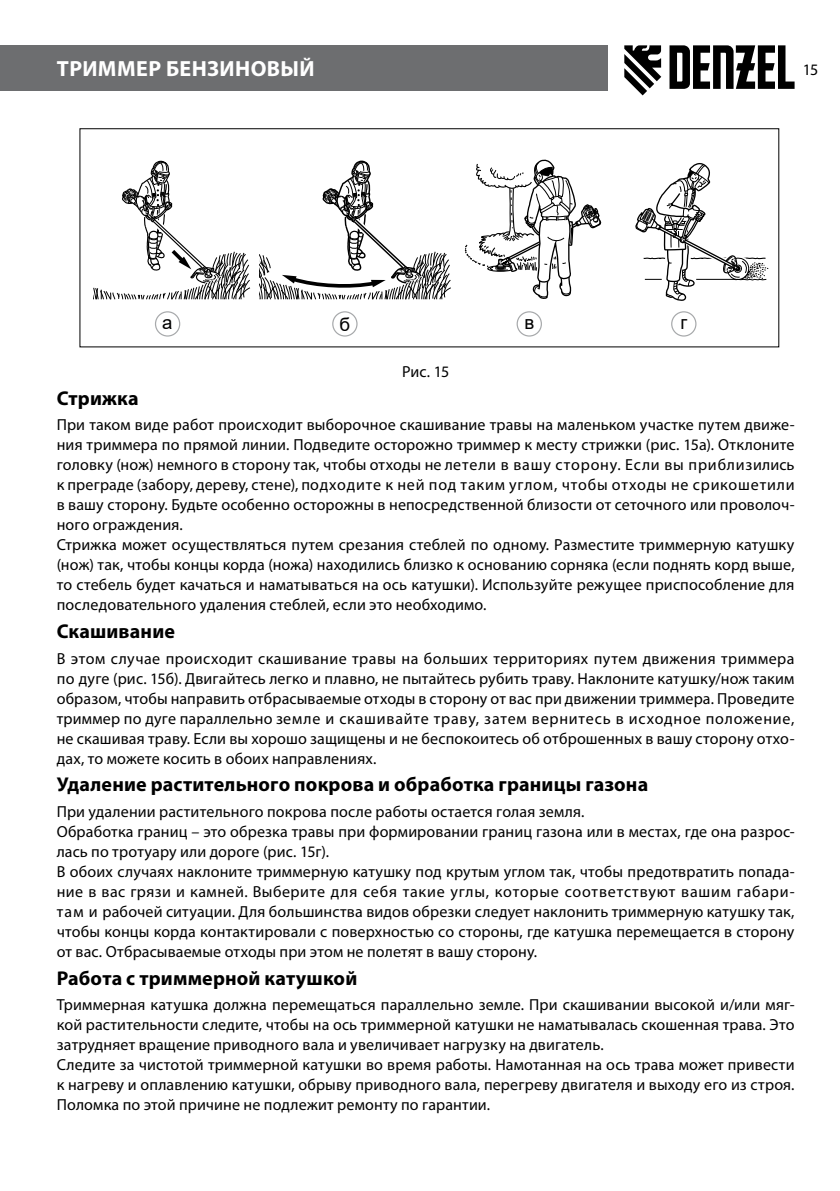
<style>
.page{position:relative;width:840px;height:1191px;background:#fff}
.page>*{position:absolute;margin:0;border:0;box-sizing:border-box;transform-origin:0 0}
.t1{font:700 22px "Myriad Pro";letter-spacing:.015em;color:#fff}
.t2{font:700 20px "Myriad Pro";letter-spacing:.01em;color:#000}
.t3{font:18.6px "Arial";color:#000}
.t4{font:16px/20px "Myriad Pro";letter-spacing:.01em;color:#000}
</style>
<div class="page">
<div style="left:0;top:45px;width:607px;height:46px;background:#6d6e70"></div>
<svg style="left:624px;top:45px;width:37px;height:50px"></svg>
<svg style="left:669px;top:45px;width:125px;height:44px"></svg>
<svg style="left:259px;top:160px;width:192px;height:140px"></svg>
<svg style="left:93px;top:160px;width:157px;height:140px"></svg>
<svg style="left:635px;top:163px;width:133px;height:161px"></svg>
<svg style="left:464px;top:160px;width:138px;height:139px"></svg>
<div style="left:155px;top:311px;width:25px;height:25px;border:1px solid #a7a9ab;border-radius:50%"></div>
<div style="left:332px;top:311px;width:25px;height:25px;border:1px solid #a7a9ab;border-radius:50%"></div>
<div style="left:516px;top:311px;width:25px;height:25px;border:1px solid #a7a9ab;border-radius:50%"></div>
<div style="left:671px;top:312px;width:24px;height:24px;background:#fff;border-radius:50%"></div>
<div style="left:670px;top:311px;width:26px;height:25px;border:1px solid #a7a9ab;border-radius:50%"></div>
<h1 class="t1" style="left:57px;top:58px;width:259px">ТРИММЕР БЕНЗИНОВЫЙ</h1>
<p class="t4" style="left:802px;top:62px;width:17px">15</p>
<p class="t3" style="left:162px;top:312px;width:12px">a</p>
<p class="t3" style="left:339px;top:311px;width:12px">б</p>
<p class="t3" style="left:524px;top:310px;width:11px">в</p>
<p class="t3" style="left:680px;top:310px;width:8px">г</p>
<p class="t4" style="left:402px;top:363px;width:49px">Рис. 15</p>
<p class="t2" style="left:57px;top:388px;width:83px">Стрижка</p>
<p class="t4" style="left:57px;top:416px;width:739px">При таком виде работ происходит выборочное скашивание травы на маленьком участке путем движе&shy;ния триммера по прямой линии. Подведите осторожно триммер к месту стрижки (рис. 15а). Отклоните головку (нож) немного в сторону так, чтобы отходы не летели в вашу сторону. Если вы приблизились к преграде (забору, дереву, стене), подходите к ней под таким углом, чтобы отходы не срикошетили в вашу сторону. Будьте особенно осторожны в непосредственной близости от сеточного или проволоч&shy;ного ограждения.<br>Стрижка может осуществляться путем срезания стеблей по одному. Разместите триммерную катушку (нож) так, чтобы концы корда (ножа) находились близко к основанию сорняка (если поднять корд выше, то стебель будет качаться и наматываться на ось катушки). Используйте режущее приспособление для последовательного удаления стеблей, если это необходимо.</p>
<p class="t2" style="left:57px;top:621px;width:120px">Скашивание</p>
<p class="t4" style="left:57px;top:649px;width:739px;text-align:justify">В этом случае происходит скашивание травы на больших территориях путем движения триммера по дуге (рис. 15б). Двигайтесь легко и плавно, не пытайтесь рубить траву. Наклоните катушку/нож таким образом, чтобы направить отбрасываемые отходы в сторону от вас при движении триммера. Проведите триммер по дуге параллельно земле и скашивайте траву, затем вернитесь в исходное положение, не скашивая траву. Если вы хорошо защищены и не беспокоитесь об отброшенных в вашу сторону отхо&shy;дах, то можете косить в обоих направлениях.</p>
<p class="t2" style="left:57px;top:774px;width:592px">Удаление растительного покрова и обработка границы газона</p>
<p class="t4" style="left:57px;top:802px;width:739px">При удалении растительного покрова после работы остается голая земля.<br>Обработка границ – это обрезка травы при формировании границ газона или в местах, где она разрос&shy;лась по тротуару или дороге (рис. 15г).<br>В обоих случаях наклоните триммерную катушку под крутым углом так, чтобы предотвратить попада&shy;ние в вас грязи и камней. Выберите для себя такие углы, которые соответствуют вашим габари&shy;там и рабочей ситуации. Для большинства видов обрезки следует наклонить триммерную катушку так, чтобы концы корда контактировали с поверхностью со стороны, где катушка перемещается в сторону от вас. Отбрасываемые отходы при этом не полетят в вашу сторону.</p>
<p class="t2" style="left:57px;top:968px;width:302px">Работа с триммерной катушкой</p>
<p class="t4" style="left:57px;top:996px;width:739px">Триммерная катушка должна перемещаться параллельно земле. При скашивании высокой и/или мяг&shy;кой растительности следите, чтобы на ось триммерной катушки не наматывалась скошенная трава. Это затрудняет вращение приводного вала и увеличивает нагрузку на двигатель.<br>Следите за чистотой триммерной катушки во время работы. Намотанная на ось трава может привести к нагреву и оплавлению катушки, обрыву приводного вала, перегреву двигателя и выходу его из строя.<br>Поломка по этой причине не подлежит ремонту по гарантии.</p>
</div>
